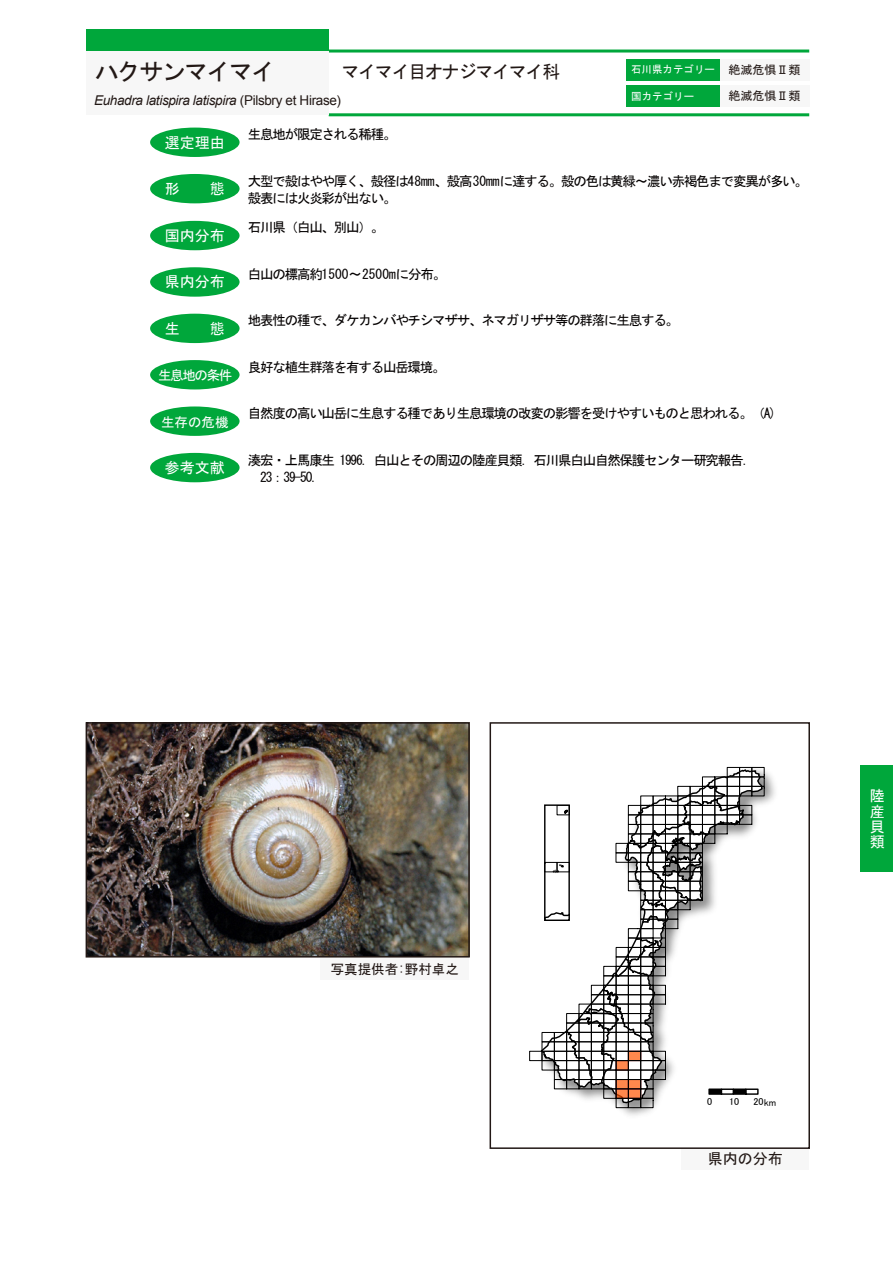
<style>
.page{position:relative;width:893px;height:1263px;background:#fff}
.page>*{position:absolute;margin:0;border:0;box-sizing:border-box;transform-origin:0 0}
.t1{font:24px "MS Gothic";letter-spacing:-.07em;color:#221815}
.t2{font:18px "MS Gothic";letter-spacing:-.07em;color:#221815}
.t3{font:15px/15px "MS Gothic";color:#fff;text-align:justify}
.t4{font:15px "MS Gothic";color:#221815}
.t5{font:13.5px/17px "MS Gothic";letter-spacing:-.09em;color:#040000}
.t6{font:italic 13.5px "Arial";letter-spacing:-.025em;color:#221815}
.t7{font:13.5px "MS Gothic";letter-spacing:-.045em;color:#040000}
.t8{font:13.5px "MS Gothic";letter-spacing:-.1em;color:#fff}
.t9{font:13.5px "MS Gothic";color:#221815}
.t10{font:12px "MS Gothic";color:#221815}
.t11{font:10.5px "MS Gothic";color:#fff}
.t12{font:10.05px "MS UI Gothic";color:#000}
.s1{font-size:12px;color:#221815}
.s2{font-style:normal}
</style>
<div class="page">
<div style="left:720px;top:60px;width:89px;height:21px;background:#f7f7f7"></div>
<hr style="left:329px;top:50px;width:480px;height:3px;background:#00a73b">
<hr style="left:329px;top:113px;width:480px;height:3px;background:#00a73b">
<div style="left:626px;top:60px;width:94px;height:21px;background:#00a73b"></div>
<div style="left:86px;top:30px;width:243px;height:21px;background:#00a73b"></div>
<div style="left:86px;top:51px;width:243px;height:64px;background:#f7f7f7"></div>
<div style="left:720px;top:85px;width:89px;height:21px;background:#f7f7f7"></div>
<div style="left:626px;top:85px;width:94px;height:21px;background:#00a73b"></div>
<div style="left:150px;top:128px;width:90px;height:29px;background:#00a73b;border-radius:50%"></div>
<div style="left:150px;top:221px;width:90px;height:29px;background:#00a73b;border-radius:50%"></div>
<div style="left:150px;top:267px;width:90px;height:30px;background:#00a73b;border-radius:50%"></div>
<div style="left:150px;top:314px;width:90px;height:29px;background:#00a73b;border-radius:50%"></div>
<div style="left:150px;top:174px;width:90px;height:29px;background:#00a73b;border-radius:50%"></div>
<div style="left:150px;top:406px;width:90px;height:30px;background:#00a73b;border-radius:50%"></div>
<div style="left:150px;top:453px;width:90px;height:29px;background:#00a73b;border-radius:50%"></div>
<div style="left:682px;top:1148px;width:127px;height:21px;background:#f7f7f7"></div>
<img style="left:89px;top:725px;width:378px;height:229px">
<div style="left:86px;top:722px;width:384px;height:235px;border:2px solid #221815"></div>
<div style="left:860px;top:765px;width:33px;height:107px;background:#00a73b"></div>
<div style="left:320px;top:958px;width:149px;height:21px;background:#f7f7f7"></div>
<div style="left:150px;top:360px;width:90px;height:29px;background:#00a73b;border-radius:50%"></div>
<div style="left:490px;top:722px;width:320px;height:427px;border:2px solid #221815"></div>
<img style="left:506px;top:766px;width:285px;height:383px">
<svg style="left:529px;top:767px;width:236px;height:341px"></svg>
<div style="left:709px;top:1089px;width:12px;height:5px;background:#000"></div>
<div style="left:708px;top:1088px;width:14px;height:7px;border:1px solid #000"></div>
<div style="left:721px;top:1088px;width:13px;height:7px;border:1px solid #000"></div>
<div style="left:733px;top:1089px;width:13px;height:5px;background:#000"></div>
<div style="left:733px;top:1088px;width:13px;height:7px;border:1px solid #000"></div>
<div style="left:745px;top:1088px;width:14px;height:7px;border:1px solid #000"></div>
<h1 class="t1" style="left:95px;top:60px;width:182px">ハクサンマイマイ</h1>
<h2 class="t2" style="left:341px;top:63px;width:220px">マイマイ目オナジマイマイ科</h2>
<p class="t11" style="left:631px;top:64px;width:171px">石川県カテゴリー <span class="s1">絶滅危惧Ⅱ類</span></p>
<p class="t11" style="left:631px;top:91px;width:64px">国カテゴリー</p>
<p class="t10" style="left:728px;top:89px;width:73px">絶滅危惧Ⅱ類</p>
<p class="t5" style="left:248px;top:126px;width:150px">生息地が限定される稀種。</p>
<p class="t6" style="left:94px;top:92px;width:249px">Euhadra latispira latispira <span class="s2">(Pilsbry et Hirase)</span></p>
<p class="t3" style="left:165px;top:135px;width:61px">選定理由</p>
<p class="t3" style="left:165px;top:181px;width:61px">形　　態</p>
<p class="t3" style="left:165px;top:228px;width:61px">国内分布</p>
<p class="t3" style="left:165px;top:274px;width:61px">県内分布</p>
<p class="t3" style="left:165px;top:321px;width:61px">生　　態</p>
<p class="t8" style="left:158px;top:368px;width:76px">生息地の条件</p>
<p class="t8" style="left:161px;top:415px;width:69px">生存の危機</p>
<p class="t3" style="left:165px;top:460px;width:61px">参考文献</p>
<p class="t5" style="left:248px;top:172px;width:562px">大型で殻はやや厚く、殻径は48mm、殻高30mmに達する。殻の色は黄緑～濃い赤褐色まで変異が多い。殻表には火炎彩が出ない。</p>
<p class="t5" style="left:248px;top:219px;width:138px">石川県（白山、別山）。</p>
<p class="t7" style="left:248px;top:267px;width:200px">白山の標高約1500～2500mに分布。</p>
<p class="t5" style="left:248px;top:312px;width:433px">地表性の種で、ダケカンバやチシマザサ、ネマガリザサ等の群落に生息する。</p>
<p class="t5" style="left:248px;top:358px;width:199px">良好な植生群落を有する山岳環境。</p>
<p class="t5" style="left:248px;top:405px;width:530px">自然度の高い山岳に生息する種であり生息環境の改変の影響を受けやすいものと思われる。（A)</p>
<p class="t5" style="left:248px;top:451px;width:510px">湊宏・上馬康生 1996．白山とその周辺の陸産貝類．石川県白山自然保護センター研究報告．　23：39-50．</p>
<p class="t9" style="left:331px;top:962px;width:130px">写真提供者:野村卓之</p>
<p class="t3" style="left:870px;top:788px;width:16px">陸産貝類</p>
<p class="t12" style="left:707px;top:1096px;width:7px">0</p>
<p class="t12" style="left:729px;top:1096px;width:12px">10</p>
<p class="t12" style="left:753px;top:1097px;width:24px">20km</p>
<p class="t4" style="left:708px;top:1151px;width:76px">県内の分布</p>
</div>
